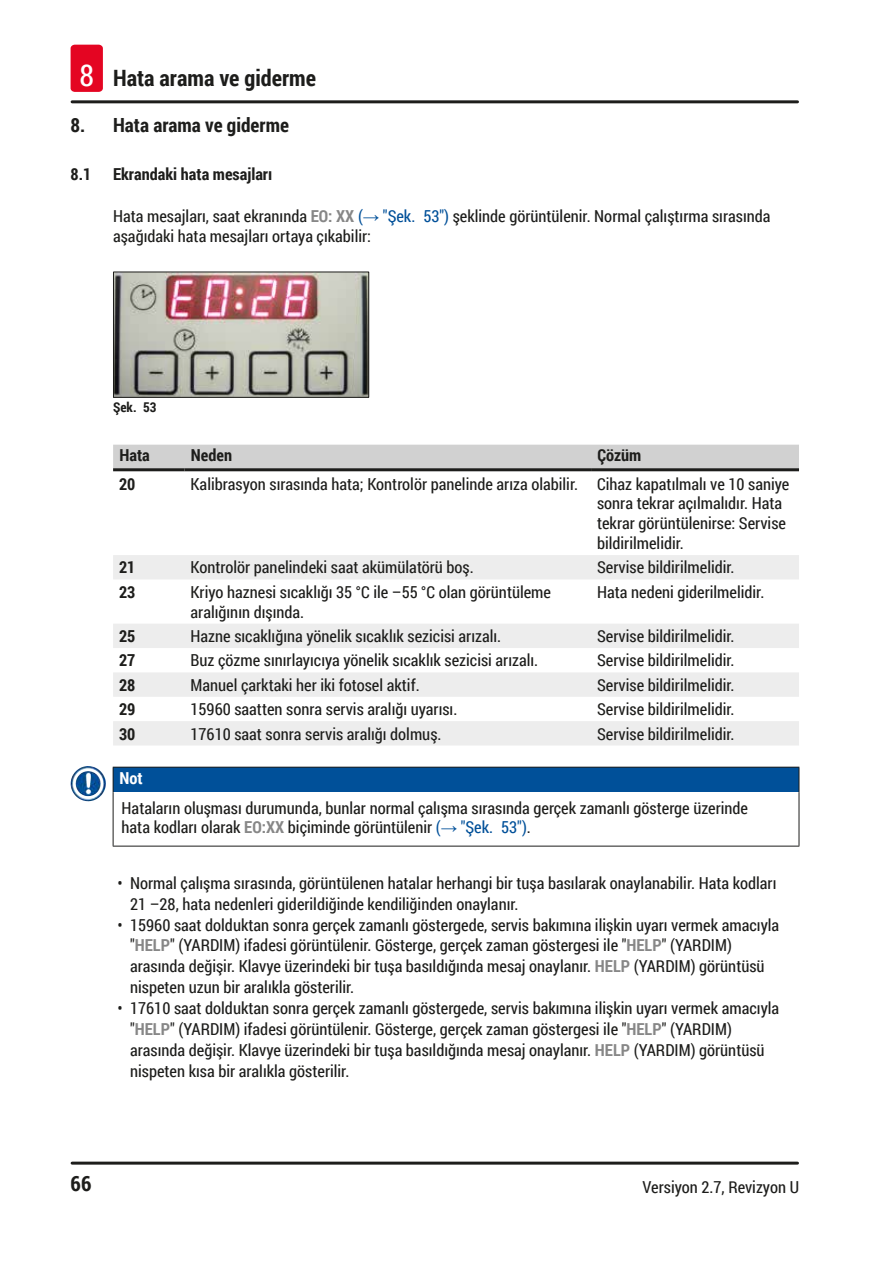
<style>
.page{position:relative;width:893px;height:1263px;background:#fff}
.page>*{position:absolute;margin:0;border:0;box-sizing:border-box;transform-origin:0 0}
.t1{font:700 22.5px "Roboto Condensed";color:#1d1d1b}
.t2{font:700 21px "Roboto Condensed";color:#1d1d1b}
.t3{font:700 19.5px "Roboto Condensed";color:#1d1d1b}
.Source_of_danger{font:16.5px/20.9px "Roboto Condensed";color:#1d1d1b}
.Table_text{font:16.5px/19.8px "Roboto Condensed";color:#1d1d1b}
.Description_text{font:16.5px/20.9px "Roboto Condensed";color:#1d1d1b}
.Table_heading{font:700 16.5px "Roboto Condensed";color:#1d1d1b}
.Signalword__no_use_a{font:700 16.5px "Roboto Condensed";color:#fff}
.t4{font:700 13.5px "Roboto Condensed";color:#1d1d1b}
.s1{font-weight:400;font-size:30px;color:#fff}
.s2{font-weight:700;color:#878787}
.s3{color:#005099}
.s4{font-family:"Arial";color:#005099}
</style>
<div class="page">
<hr style="left:72px;top:1161px;width:725px;height:3px;background:#1d1d1b">
<hr style="left:72px;top:100px;width:725px;height:3px;background:#1d1d1b">
<div style="left:71px;top:45px;width:32px;height:47px;background:#e40522;border-radius:4px"></div>
<img style="left:115px;top:274px;width:252px;height:122px">
<div style="left:113px;top:272px;width:256px;height:126px;border:1px solid #1d1d1b"></div>
<div style="left:113px;top:445px;width:686px;height:23px;background:#d1d1d1"></div>
<svg style="left:113px;top:555px;width:686px;height:190px;fill:#f0f0f0"></svg>
<hr style="left:113px;top:468px;width:72px;height:3px;background:#1d1d1b">
<hr style="left:185px;top:468px;width:406px;height:3px;background:#1d1d1b">
<hr style="left:591px;top:468px;width:208px;height:3px;background:#1d1d1b">
<div style="left:113px;top:767px;width:686px;height:26px;background:#005099"></div>
<hr style="left:113px;top:793px;width:1px;height:53px;background:#1d1d1b">
<hr style="left:799px;top:793px;width:1px;height:53px;background:#1d1d1b">
<hr style="left:113px;top:846px;width:686px;height:1px;background:#1d1d1b">
<hr style="left:113px;top:767px;width:686px;height:1px;background:#1d1d1b">
<svg style="left:113px;top:767px;width:1px;height:26px"></svg>
<svg style="left:799px;top:767px;width:1px;height:26px"></svg>
<img style="left:71px;top:766px;width:26px;height:35px">
<h1 class="t1" style="left:79px;top:62px;width:238px"><span class="s1">8</span> Hata arama ve giderme</h1>
<p class="t3" style="left:71px;top:111px;width:220px">8. Hata arama ve giderme</p>
<p class="Table_heading" style="left:71px;top:162px;width:22px">8.1</p>
<p class="Table_heading" style="left:113px;top:162px;width:161px">Ekrandaki hata mesajları</p>
<p class="Description_text" style="left:113px;top:205px;width:659px">Hata mesajları, saat ekranında <span class="s2">EO: XX</span> <span class="s3">(</span><span class="s4">→</span> <span class="s3">"Şek. 53")</span> şeklinde görüntülenir. Normal çalıştırma sırasında aşağıdaki hata mesajları ortaya çıkabilir:</p>
<p class="t4" style="left:113px;top:398px;width:45px">Şek. 53</p>
<p class="Table_heading" style="left:119px;top:444px;width:32px">Hata</p>
<p class="Table_heading" style="left:191px;top:444px;width:43px">Neden</p>
<p class="Table_heading" style="left:597px;top:444px;width:45px">Çözüm</p>
<p class="Table_heading" style="left:119px;top:472px;width:18px">20</p>
<p class="Table_text" style="left:191px;top:473px;width:389px">Kalibrasyon sırasında hata; Kontrolör panelinde arıza olabilir.</p>
<p class="Table_text" style="left:597px;top:473px;width:194px">Cihaz kapatılmalı ve 10 saniye sonra tekrar açılmalıdır. Hata tekrar görüntülenirse: Servise bildirilmelidir.</p>
<p class="Table_heading" style="left:119px;top:556px;width:18px">21</p>
<p class="Table_text" style="left:191px;top:557px;width:285px">Kontrolör panelindeki saat akümülatörü boş.</p>
<p class="Table_text" style="left:597px;top:557px;width:139px">Servise bildirilmelidir.</p>
<p class="Table_heading" style="left:119px;top:580px;width:18px">23</p>
<p class="Table_text" style="left:191px;top:581px;width:362px">Kriyo haznesi sıcaklığı 35 °C ile –55 °C olan görüntüleme aralığının dışında.</p>
<p class="Table_text" style="left:597px;top:581px;width:169px">Hata nedeni giderilmelidir.</p>
<p class="Table_heading" style="left:119px;top:624px;width:18px">25</p>
<p class="Table_text" style="left:191px;top:626px;width:312px">Hazne sıcaklığına yönelik sıcaklık sezicisi arızalı.</p>
<p class="Table_text" style="left:597px;top:626px;width:139px">Servise bildirilmelidir.</p>
<p class="Table_heading" style="left:119px;top:649px;width:18px">27</p>
<p class="Table_text" style="left:191px;top:650px;width:349px">Buz çözme sınırlayıcıya yönelik sıcaklık sezicisi arızalı.</p>
<p class="Table_text" style="left:597px;top:650px;width:139px">Servise bildirilmelidir.</p>
<p class="Table_heading" style="left:119px;top:673px;width:18px">28</p>
<p class="Table_text" style="left:191px;top:674px;width:231px">Manuel çarktaki her iki fotosel aktif.</p>
<p class="Table_text" style="left:597px;top:674px;width:139px">Servise bildirilmelidir.</p>
<p class="Table_heading" style="left:119px;top:698px;width:18px">29</p>
<p class="Table_text" style="left:191px;top:699px;width:268px">15960 saatten sonra servis aralığı uyarısı.</p>
<p class="Table_text" style="left:597px;top:699px;width:139px">Servise bildirilmelidir.</p>
<p class="Table_heading" style="left:119px;top:722px;width:18px">30</p>
<p class="Table_text" style="left:191px;top:723px;width:252px">17610 saat sonra servis aralığı dolmuş.</p>
<p class="Table_text" style="left:597px;top:723px;width:139px">Servise bildirilmelidir.</p>
<p class="Signalword__no_use_a" style="left:119px;top:766px;width:25px">Not</p>
<p class="Source_of_danger" style="left:122px;top:797px;width:628px;line-height:19.8px">Hataların oluşması durumunda, bunlar normal çalışma sırasında gerçek zamanlı gösterge üzerinde hata kodları olarak <span class="s2">EO:XX</span> biçiminde görüntülenir <span class="s3">(</span><span class="s4">→</span> <span class="s3">"Şek. 53")</span>.</p>
<p class="Source_of_danger" style="left:130px;top:872px;width:648px;text-indent:-13px">• Normal çalışma sırasında, görüntülenen hatalar herhangi bir tuşa basılarak onaylanabilir. Hata kodları<br>21 –28, hata nedenleri giderildiğinde kendiliğinden onaylanır.</p>
<p class="Source_of_danger" style="left:130px;top:914px;width:651px;text-indent:-13px">• 15960 saat dolduktan sonra gerçek zamanlı göstergede, servis bakımına ilişkin uyarı vermek amacıyla "<span class="s2">HELP</span>" (YARDIM) ifadesi görüntülenir. Gösterge, gerçek zaman göstergesi ile "<span class="s2">HELP</span>" (YARDIM) arasında değişir. Klavye üzerindeki bir tuşa basıldığında mesaj onaylanır. <span class="s2">HELP</span> (YARDIM) görüntüsü nispeten uzun bir aralıkla gösterilir.</p>
<p class="Source_of_danger" style="left:130px;top:997px;width:651px;text-indent:-13px">• 17610 saat dolduktan sonra gerçek zamanlı göstergede, servis bakımına ilişkin uyarı vermek amacıyla "<span class="s2">HELP</span>" (YARDIM) ifadesi görüntülenir. Gösterge, gerçek zaman göstergesi ile "<span class="s2">HELP</span>" (YARDIM) arasında değişir. Klavye üzerindeki bir tuşa basıldığında mesaj onaylanır. <span class="s2">HELP</span> (YARDIM) görüntüsü nispeten kısa bir aralıkla gösterilir.</p>
<p class="t2" style="left:71px;top:1169px;width:22px">66</p>
<p class="Source_of_danger" style="left:643px;top:1176px;width:158px">Versiyon 2.7, Revizyon U</p>
</div>
